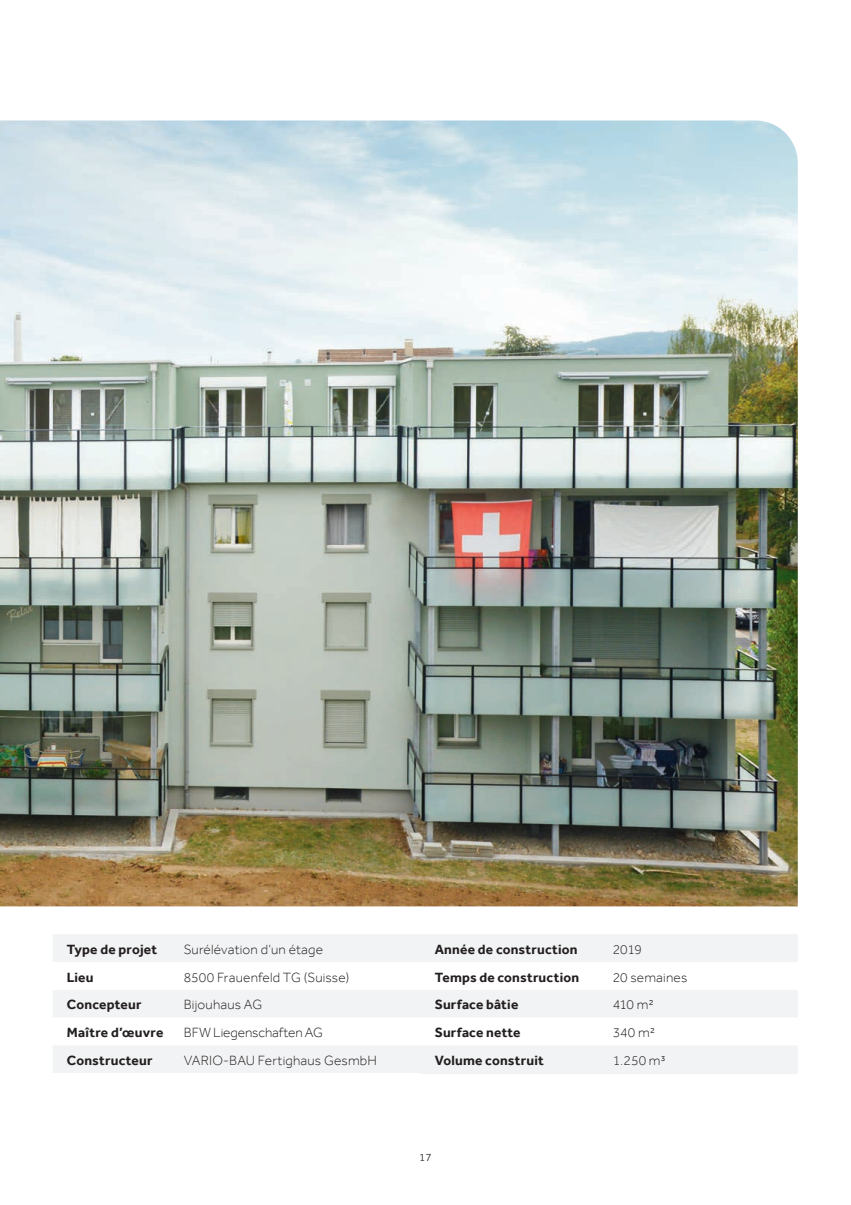
<style>
.page{position:relative;width:851px;height:1205px;background:#fff}
.page>*{position:absolute;margin:0;border:0;box-sizing:border-box;transform-origin:0 0}
.t1{font:300 13.75px "Effra";letter-spacing:.01em;color:#231f20}
.t2{font:700 13.75px "Effra";letter-spacing:.015em;color:#231f20}
.t3{font:300 11.25px "Effra";color:#474a4e}
</style>
<div class="page">
<img style="left:0;top:120px;width:797px;height:786px">
<div style="left:53px;top:934px;width:744px;height:139px;background:#f2f3f4"></div>
<svg style="left:53px;top:962px;width:744px;height:83px"></svg>
<hr style="left:420px;top:1071px;width:189px;height:3px;background:#f2f3f4">
<hr style="left:609px;top:1071px;width:188px;height:3px;background:#f2f3f4">
<p class="t2" style="left:67px;top:941px;width:92px">Type de projet</p>
<p class="t1" style="left:184px;top:941px;width:141px">Surélévation d‘un étage</p>
<p class="t2" style="left:434px;top:941px;width:144px">Année de construction</p>
<p class="t1" style="left:612px;top:941px;width:31px">2019</p>
<p class="t2" style="left:67px;top:968px;width:28px">Lieu</p>
<p class="t1" style="left:184px;top:969px;width:167px">8500 Frauenfeld TG (Suisse)</p>
<p class="t2" style="left:434px;top:968px;width:146px">Temps de construction</p>
<p class="t1" style="left:612px;top:969px;width:76px">20 semaines</p>
<p class="t2" style="left:67px;top:996px;width:76px">Concepteur</p>
<p class="t1" style="left:184px;top:997px;width:80px">Bijouhaus AG</p>
<p class="t2" style="left:434px;top:996px;width:85px">Surface bâtie</p>
<p class="t1" style="left:612px;top:997px;width:42px">410 m²</p>
<p class="t2" style="left:67px;top:1024px;width:98px">Maître d’œuvre</p>
<p class="t1" style="left:184px;top:1024px;width:141px">BFW Liegenschaften AG</p>
<p class="t2" style="left:434px;top:1024px;width:87px">Surface nette</p>
<p class="t1" style="left:612px;top:1024px;width:44px">340 m²</p>
<p class="t2" style="left:67px;top:1051px;width:87px">Constructeur</p>
<p class="t1" style="left:184px;top:1052px;width:195px">VARIO-BAU Fertighaus GesmbH</p>
<p class="t2" style="left:434px;top:1051px;width:110px">Volume construit</p>
<p class="t1" style="left:612px;top:1052px;width:54px">1.250 m³</p>
<p class="t3" style="left:419px;top:1150px;width:14px">17</p>
</div>
